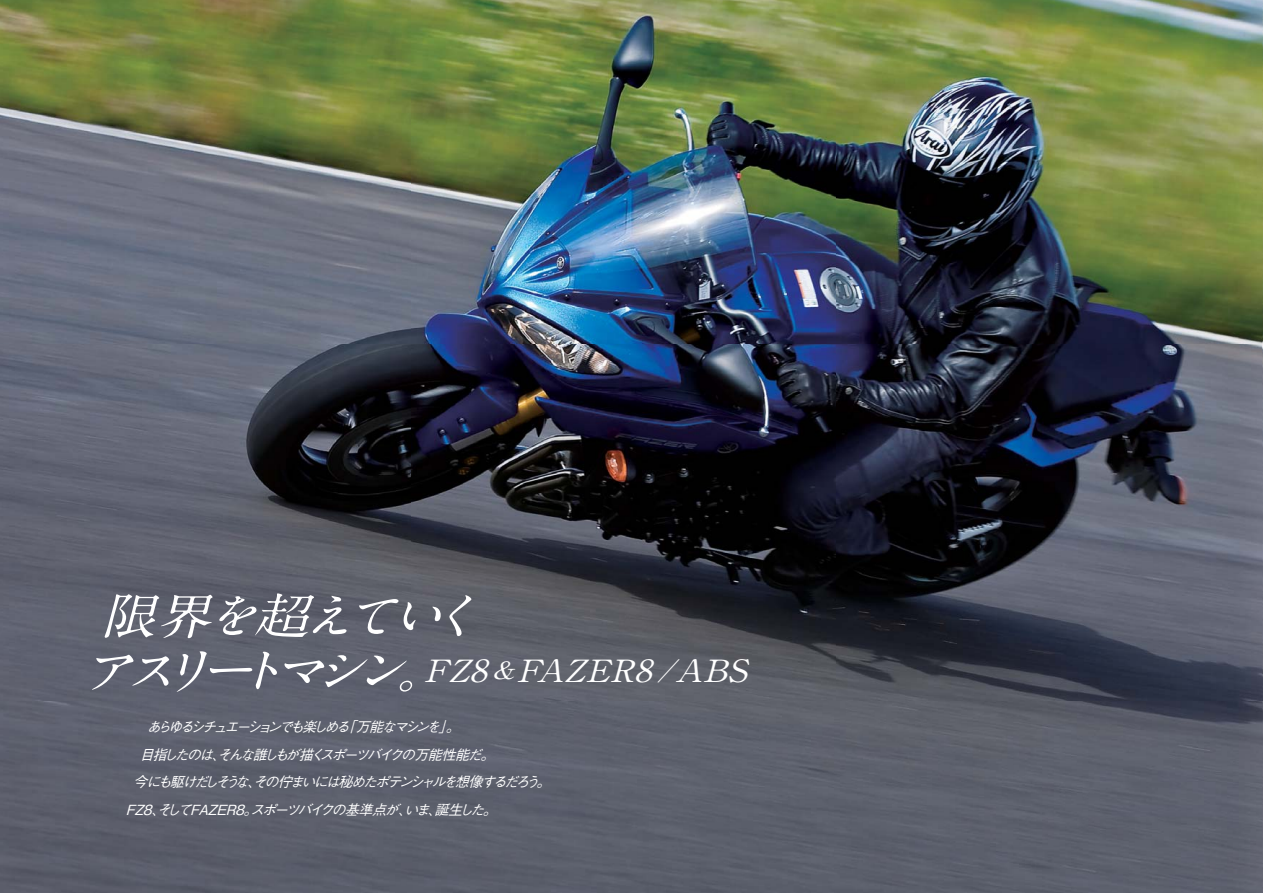
<style>
.page{position:relative;width:1263px;height:893px;background:#fff}
.page>*{position:absolute;margin:0;border:0;box-sizing:border-box;transform-origin:0 0}
.t1{font:italic 49.05px "A1 Mincho Std Bold 90 pv RKSJ H";color:#fff;scale:1.11 1}
.t2{font:italic 30.6px "A1 Mincho Std Bold 90 pv RKSJ H";color:#fff;scale:1.11 1}
.t3{font:italic 13.95px "Gothic BBB Pro Medium 90 pv RKSJ H";letter-spacing:-.05em;color:#fff}
.s1{font-size:49.05px}
.s2{font-size:23.85px}
</style>
<div class="page">
<img style="left:0;top:0;width:1262px;height:893px">
<img style="left:1262px;top:446px;width:1px;height:256px">
<img style="left:1262px;top:701px;width:1px;height:192px">
<img style="left:1262px;top:0;width:1px;height:192px">
<img style="left:1262px;top:191px;width:1px;height:205px">
<img style="left:1262px;top:395px;width:1px;height:51px">
<h1 class="t1" style="left:100px;top:597px;width:356px">限界を超えていく</h1>
<h2 class="t2" style="left:80px;top:659px;width:608px"><span class="s1">アスリートマシン。</span>FZ8<span class="s2">＆</span>FAZER8 /ABS</h2>
<p class="t3" style="left:147px;top:721px;width:318px">あらゆるシチュエーションでも楽しめる「万能なマシンを」。</p>
<p class="t3" style="left:140px;top:749px;width:360px">目指したのは、そんな誰しもが描くスポーツバイクの万能性能だ。</p>
<p class="t3" style="left:133px;top:777px;width:422px">今にも駆けだしそうな、その佇まいには秘めたポテンシャルを想像するだろう。</p>
<p class="t3" style="left:126px;top:805px;width:376px">FZ8、そしてFAZER8。スポーツバイクの基準点が、いま、誕生した。</p>
</div>
